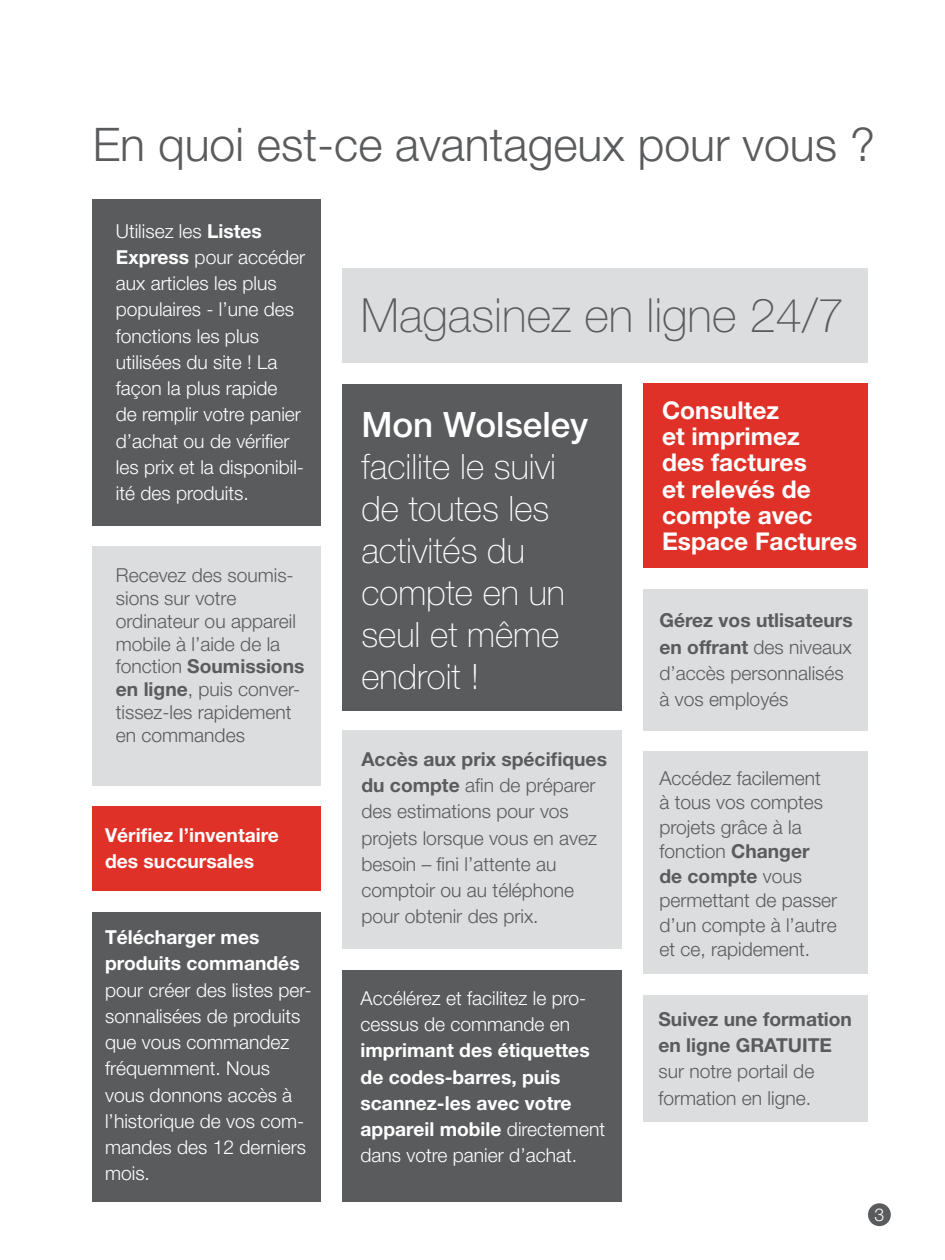
<style>
.page{position:relative;width:945px;height:1260px;background:#fff}
.page>*{position:absolute;margin:0;border:0;box-sizing:border-box;transform-origin:0 0}
.t1{font:100 47.25px "Helvetica Neue";color:#5a5b5d}
.t2{font:300 46.38px "Helvetica Neue";color:#5a5b5d}
.t3{font:100 35px/42px "Helvetica Neue";color:#fff}
.t4{font:500 35px "Helvetica Neue";color:#fff}
.t5{font:700 24.5px/26.2px "Helvetica Neue";color:#fff}
.t6{font:300 19.25px/26.2px "Helvetica Neue";color:#5a5b5d}
.t7{font:300 19.25px/26.2px "Helvetica Neue";color:#fff}
.t8{font:700 19.25px/26.2px "Helvetica Neue";color:#fff}
.t9{font:700 19.25px/26.2px "Helvetica Neue";color:#5a5b5d}
.t10{font:300 17.68px "Helvetica Neue";color:#fff}
.s1{font-weight:700}
.s2{font-weight:300}
</style>
<div class="page">
<div style="left:93px;top:199px;width:228px;height:327px;background:#5a5b5d"></div>
<div style="left:342px;top:269px;width:526px;height:94px;background:#dcddde"></div>
<div style="left:93px;top:912px;width:228px;height:289px;background:#5a5b5d"></div>
<div style="left:342px;top:970px;width:280px;height:231px;background:#5a5b5d"></div>
<div style="left:342px;top:384px;width:280px;height:327px;background:#5a5b5d"></div>
<div style="left:643px;top:384px;width:225px;height:184px;background:#e03128"></div>
<div style="left:643px;top:589px;width:225px;height:142px;background:#dcddde"></div>
<div style="left:643px;top:752px;width:225px;height:222px;background:#dcddde"></div>
<div style="left:643px;top:995px;width:225px;height:127px;background:#dcddde"></div>
<div style="left:93px;top:547px;width:228px;height:239px;background:#dcddde"></div>
<div style="left:93px;top:807px;width:228px;height:84px;background:#e03128"></div>
<div style="left:342px;top:731px;width:280px;height:218px;background:#dcddde"></div>
<div style="left:868px;top:1203px;width:23px;height:23px;background:#5a5b5d;border-radius:50%"></div>
<h2 class="t2" style="left:93px;top:116px;width:784px">En quoi est-ce avantageux pour vous ?</h2>
<p class="t7" style="left:116px;top:217px;width:191px">Utilisez les <span class="s1">Listes<br>Express</span> pour accéder aux articles les plus populaires - l’une des fonctions les plus utilisées du site ! La façon la plus rapide<br>de remplir votre panier d’achat ou de vérifier les prix et la disponibil&shy;ité des produits.</p>
<p class="t6" style="left:116px;top:564px;width:190px;line-height:22.8px">Recevez des soumis&shy;sions sur votre ordinateur ou appareil mobile à l’aide de la fonction <span class="s1">Soumissions en ligne</span>, puis conver&shy;tissez-les rapidement en commandes</p>
<p class="t8" style="left:105px;top:822px;width:175px">Vérifiez l’inventaire des succursales</p>
<p class="t8" style="left:105px;top:924px;width:196px">Télécharger mes produits commandés</p>
<p class="t7" style="left:105px;top:976px;width:208px">pour créer des listes per&shy;sonnalisées de produits que vous commandez fréquemment. Nous vous donnons accès à l’historique de vos com&shy;mandes des 12 derniers mois.</p>
<h1 class="t1" style="left:361px;top:289px;width:485px">Magasinez en ligne 24/7</h1>
<h3 class="t4" style="left:361px;top:404px;width:228px">Mon Wolseley</h3>
<h3 class="t3" style="left:361px;top:446px;width:205px">facilite le suivi de toutes les activités du compte en un seul et même endroit !</h3>
<p class="t6" style="left:361px;top:746px;width:247px"><span class="s1">Accès aux prix spécifiques du compte</span> afin de préparer des estimations pour vos projets lorsque vous en avez besoin – fini l’attente au comptoir ou au téléphone pour obtenir des prix.</p>
<p class="t7" style="left:361px;top:985px;width:227px">Accélérez et facilitez le pro&shy;cessus de commande en</p>
<p class="t8" style="left:361px;top:1037px;width:246px">imprimant des étiquettes de codes-barres, puis scannez-les avec votre appareil mobile <span class="s2">directement dans votre panier d’achat.</span></p>
<p class="t5" style="left:662px;top:396px;width:197px">Consultez<br>et imprimez<br>des factures<br>et relevés de compte avec<br>Espace Factures</p>
<p class="t6" style="left:659px;top:607px;width:195px"><span class="s1">Gérez vos utlisateurs en offrant</span> des niveaux d’accès personnalisés à vos employés</p>
<p class="t6" style="left:659px;top:765px;width:179px;line-height:24.5px">Accédez facilement<br>à tous vos comptes projets grâce à la fonction <span class="s1">Changer<br>de compte</span> vous permettant de passer d’un compte à l’autre et ce, rapidement.</p>
<p class="t9" style="left:658px;top:1005px;width:195px">Suivez une formation en ligne GRATUITE</p>
<p class="t6" style="left:658px;top:1058px;width:157px">sur notre portail de formation en ligne.</p>
<p class="t10" style="left:874px;top:1204px;width:11px">3</p>
</div>
